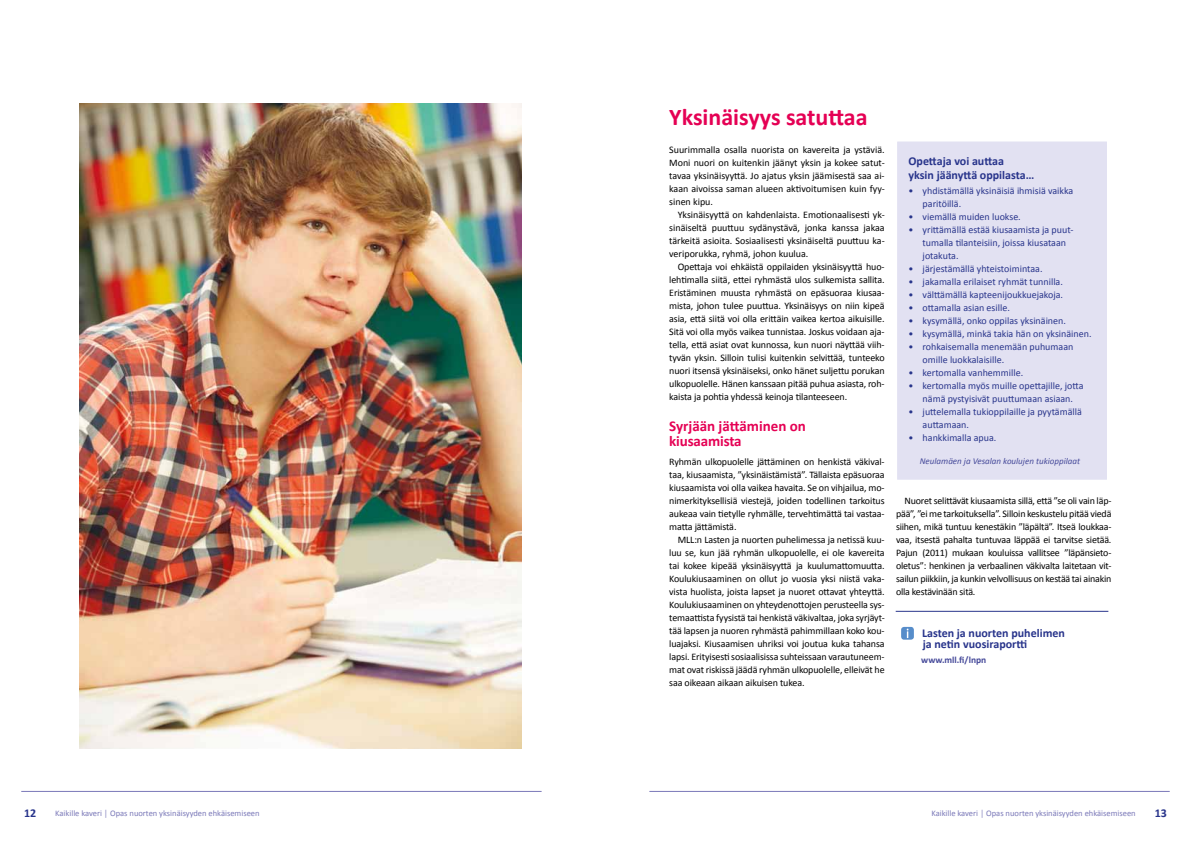
<style>
.page{position:relative;width:1191px;height:842px;background:#fff}
.page>*{position:absolute;margin:0;border:0;box-sizing:border-box;transform-origin:0 0}
.t1{font:700 24px "Calibri";color:#e50054}
.t2{font:700 15px/15px "Calibri";letter-spacing:-.005em;color:#e50054}
.t3{font:700 12px/13.5px "Calibri";color:#28348b}
.t4{font:10px/13px "Calibri";letter-spacing:-.01em;color:#000;text-align:justify}
.t5{font:10px/13px "Calibri";color:#28348b}
.t6{font:700 9.5px "Calibri";color:#464a9a}
.t7{font:italic 9px "Calibri";color:#464a9a}
.t8{font:8.5px "Calibri";color:#7a78b8}
</style>
<div class="page">
<hr style="left:21px;top:791px;width:520px;height:1px;background:#7a78b8">
<hr style="left:649px;top:791px;width:520px;height:1px;background:#7a78b8">
<div style="left:897px;top:141px;width:210px;height:339px;background:#e2e1f2"></div>
<hr style="left:895px;top:611px;width:213px;height:1px;background:#28348b">
<div style="left:901px;top:627px;width:13px;height:13px;background:#578dca;border-radius:3px"></div>
<svg style="left:906px;top:629px;width:2px;height:9px"></svg>
<img style="left:79px;top:103px;width:443px;height:645px">
<h1 class="t1" style="left:669px;top:102px;width:200px">Yksinäisyys satuttaa</h1>
<p class="t4" style="left:669px;top:143px;width:217px">Suurimmalla osalla nuorista on kavereita ja ystäviä.<br>Moni nuori on kuitenkin jäänyt yksin ja kokee satut&shy;tavaa yksinäisyyttä. Jo ajatus yksin jäämisestä saa ai&shy;kaan aivoissa saman alueen aktivoitumisen kuin fyy&shy;sinen kipu.</p>
<p class="t4" style="left:669px;top:208px;width:217px;text-indent:8px">Yksinäisyyttä on kahdenlaista. Emotionaalisesti yk&shy;sinäiseltä puuttuu sydänystävä, jonka kanssa jakaa tärkeitä asioita. Sosiaalisesti yksinäiseltä puuttuu ka&shy;veriporukka, ryhmä, johon kuulua.</p>
<p class="t4" style="left:669px;top:260px;width:217px;text-indent:8px">Opettaja voi ehkäistä oppilaiden yksinäisyyttä huo&shy;lehtimalla siitä, ettei ryhmästä ulos sulkemista sallita.<br>Eristäminen muusta ryhmästä on epäsuoraa kiusaa&shy;mista, johon tulee puuttua. Yksinäisyys on niin kipeä asia, että siitä voi olla erittäin vaikea kertoa aikuisille.<br>Sitä voi olla myös vaikea tunnistaa. Joskus voidaan aja&shy;tella, että asiat ovat kunnossa, kun nuori näyttää viih&shy;tyvän yksin. Silloin tulisi kuitenkin selvittää, tunteeko nuori itsensä yksinäiseksi, onko hänet suljettu porukan ulkopuolelle. Hänen kanssaan pitää puhua asiasta, roh&shy;kaista ja pohtia yhdessä keinoja tilanteeseen.</p>
<h2 class="t2" style="left:669px;top:419px;width:138px">Syrjään jättäminen on kiusaamista</h2>
<p class="t4" style="left:669px;top:455px;width:217px">Ryhmän ulkopuolelle jättäminen on henkistä väkival&shy;taa, kiusaamista, ”yksinäistämistä”. Tällaista epäsuoraa kiusaamista voi olla vaikea havaita. Se on vihjailua, mo&shy;nimerkityksellisiä viestejä, joiden todellinen tarkoitus aukeaa vain tietylle ryhmälle, tervehtimättä tai vastaa&shy;matta jättämistä.</p>
<p class="t4" style="left:669px;top:533px;width:217px;text-indent:8px">MLL:n Lasten ja nuorten puhelimessa ja netissä kuu&shy;luu se, kun jää ryhmän ulkopuolelle, ei ole kavereita tai kokee kipeää yksinäisyyttä ja kuulumattomuutta.<br>Koulukiusaaminen on ollut jo vuosia yksi niistä vaka&shy;vista huolista, joista lapset ja nuoret ottavat yhteyttä.<br>Koulukiusaaminen on yhteydenottojen perusteella sys&shy;temaattista fyysistä tai henkistä väkivaltaa, joka syrjäyt&shy;tää lapsen ja nuoren ryhmästä pahimmillaan koko kou&shy;luajaksi. Kiusaamisen uhriksi voi joutua kuka tahansa lapsi. Erityisesti sosiaalisissa suhteissaan varautuneem&shy;mat ovat riskissä jäädä ryhmän ulkopuolelle, elleivät he saa oikeaan aikaan aikuisen tukea.</p>
<p class="t3" style="left:908px;top:154px;width:127px">Opettaja voi auttaa<br>yksin jäänyttä oppilasta…</p>
<p class="t5" style="left:922px;top:184px;width:152px;text-indent:-14px">• yhdistämällä yksinäisiä ihmisiä vaikka paritöillä.</p>
<p class="t5" style="left:908px;top:210px;width:114px">• viemällä muiden luokse.</p>
<p class="t5" style="left:922px;top:223px;width:152px;text-indent:-14px">• yrittämällä estää kiusaamista ja puut&shy;tumalla tilanteisiin, joissa kiusataan jotakuta.</p>
<p class="t5" style="left:908px;top:262px;width:136px">• järjestämällä yhteistoimintaa.</p>
<p class="t5" style="left:908px;top:275px;width:156px">• jakamalla erilaiset ryhmät tunnilla.</p>
<p class="t5" style="left:908px;top:288px;width:156px">• välttämällä kapteenijoukkuejakoja.</p>
<p class="t5" style="left:908px;top:301px;width:103px">• ottamalla asian esille.</p>
<p class="t5" style="left:908px;top:314px;width:159px">• kysymällä, onko oppilas yksinäinen.</p>
<p class="t5" style="left:908px;top:327px;width:185px">• kysymällä, minkä takia hän on yksinäinen.</p>
<p class="t5" style="left:922px;top:340px;width:152px;text-indent:-14px">• rohkaisemalla menemään puhumaan omille luokkalaisille.</p>
<p class="t5" style="left:908px;top:366px;width:116px">• kertomalla vanhemmille.</p>
<p class="t5" style="left:908px;top:379px;width:176px;text-align:center">• kertomalla myös muille opettajille, jotta nämä pystyisivät puuttumaan asiaan.</p>
<p class="t5" style="left:922px;top:405px;width:161px;text-indent:-14px">• juttelemalla tukioppilaille ja pyytämällä auttamaan.</p>
<p class="t5" style="left:908px;top:431px;width:89px">• hankkimalla apua.</p>
<p class="t7" style="left:919px;top:455px;width:162px">Neulamäen ja Vesalan koulujen tukioppilaat</p>
<p class="t4" style="left:896px;top:494px;width:217px;text-indent:8px">Nuoret selittävät kiusaamista sillä, että ”se oli vain läp&shy;pää”, ”ei me tarkoituksella”. Silloin keskustelu pitää viedä siihen, mikä tuntuu kenestäkin ”läpältä”. Itseä loukkaa&shy;vaa, itsestä pahalta tuntuvaa läppää ei tarvitse sietää.<br>Pajun (2011) mukaan kouluissa vallitsee ”läpänsieto&shy;oletus”: henkinen ja verbaalinen väkivalta laitetaan vit&shy;sailun piikkiin, ja kunkin velvollisuus on kestää tai ainakin olla kestävinään sitä.</p>
<p class="t3" style="left:922px;top:627px;width:144px;line-height:11.5px">Lasten ja nuorten puhelimen ja netin vuosiraportti</p>
<p class="t6" style="left:921px;top:654px;width:67px">www.mll.fi/lnpn</p>
<p class="t3" style="left:24px;top:806px;width:14px">12</p>
<p class="t8" style="left:55px;top:807px;width:206px">Kaikille kaveri │ Opas nuorten yksinäisyyden ehkäisemiseen</p>
<p class="t8" style="left:931px;top:807px;width:206px">Kaikille kaveri │ Opas nuorten yksinäisyyden ehkäisemiseen</p>
<p class="t3" style="left:1154px;top:806px;width:14px">13</p>
</div>
